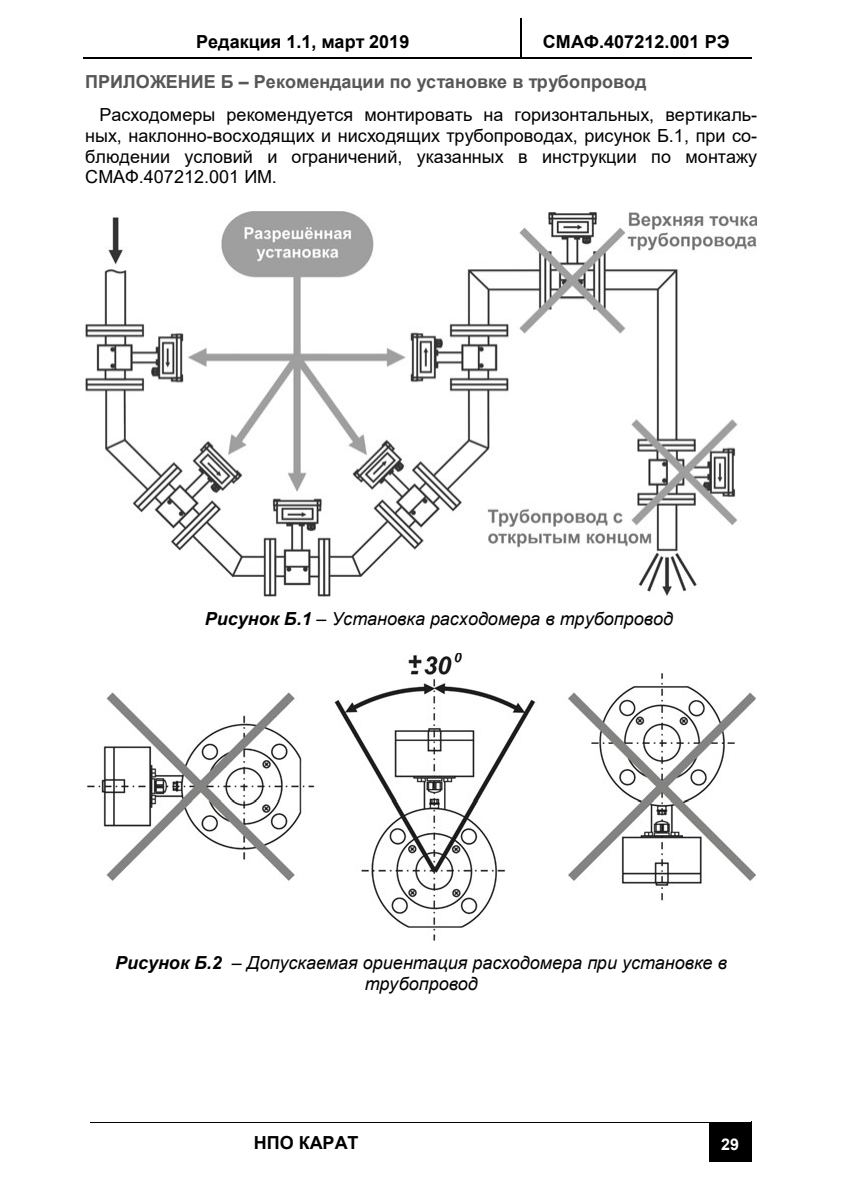
<style>
.page{position:relative;width:842px;height:1191px;background:#fff}
.page>*{position:absolute;margin:0;border:0;box-sizing:border-box;transform-origin:0 0}
.t1{font:18px/20.6px "Arial";color:#000;text-align:justify}
.t2{font:italic 18px/20.6px "Arial";letter-spacing:.005em;color:#000;text-align:center}
.t3{font:700 18px "Arial";color:#575756}
.t4{font:700 18px "Arial";letter-spacing:.005em;color:#000}
.t5{font:700 16px "Arial";color:#fff}
.s1{font-weight:700}
</style>
<div class="page">
<hr style="left:84px;top:57px;width:436px;height:1px;background:#000">
<hr style="left:520px;top:18px;width:1px;height:39px;background:#000">
<hr style="left:521px;top:57px;width:231px;height:1px;background:#000">
<div style="left:709px;top:1122px;width:42px;height:39px;background:#000"></div>
<hr style="left:90px;top:1121px;width:618px;height:1px;background:#000">
<hr style="left:709px;top:1121px;width:42px;height:1px;background:#000">
<hr style="left:708px;top:1128px;width:1px;height:33px;background:#000">
<hr style="left:751px;top:1128px;width:1px;height:33px;background:#000">
<img style="left:85px;top:211px;width:672px;height:385px">
<img style="left:87px;top:653px;width:668px;height:288px">
<p class="t4" style="left:196px;top:29px;width:215px">Редакция 1.1, март 2019</p>
<p class="t4" style="left:543px;top:29px;width:188px">СМАФ.407212.001 РЭ</p>
<p class="t3" style="left:85px;top:69px;width:563px">ПРИЛОЖЕНИЕ Б – Рекомендации по установке в трубопровод</p>
<p class="t1" style="left:85px;top:104px;width:674px;text-indent:14px">Расходомеры рекомендуется монтировать на горизонтальных, вертикаль&shy;ных, наклонно-восходящих и нисходящих трубопроводах, рисунок Б.1, при со&shy;блюдении условий и ограничений, указанных в инструкции по монтажу СМАФ.407212.001 ИМ.</p>
<p class="t2" style="left:205px;top:609px;width:470px"><span class="s1">Рисунок Б.1</span> – Установка расходомера в трубопровод</p>
<p class="t2" style="left:115px;top:953px;width:613px"><span class="s1">Рисунок Б.2</span> – Допускаемая ориентация расходомера при установке в трубопровод</p>
<p class="t4" style="left:254px;top:1129px;width:106px">НПО КАРАТ</p>
<p class="t5" style="left:721px;top:1133px;width:19px">29</p>
</div>
